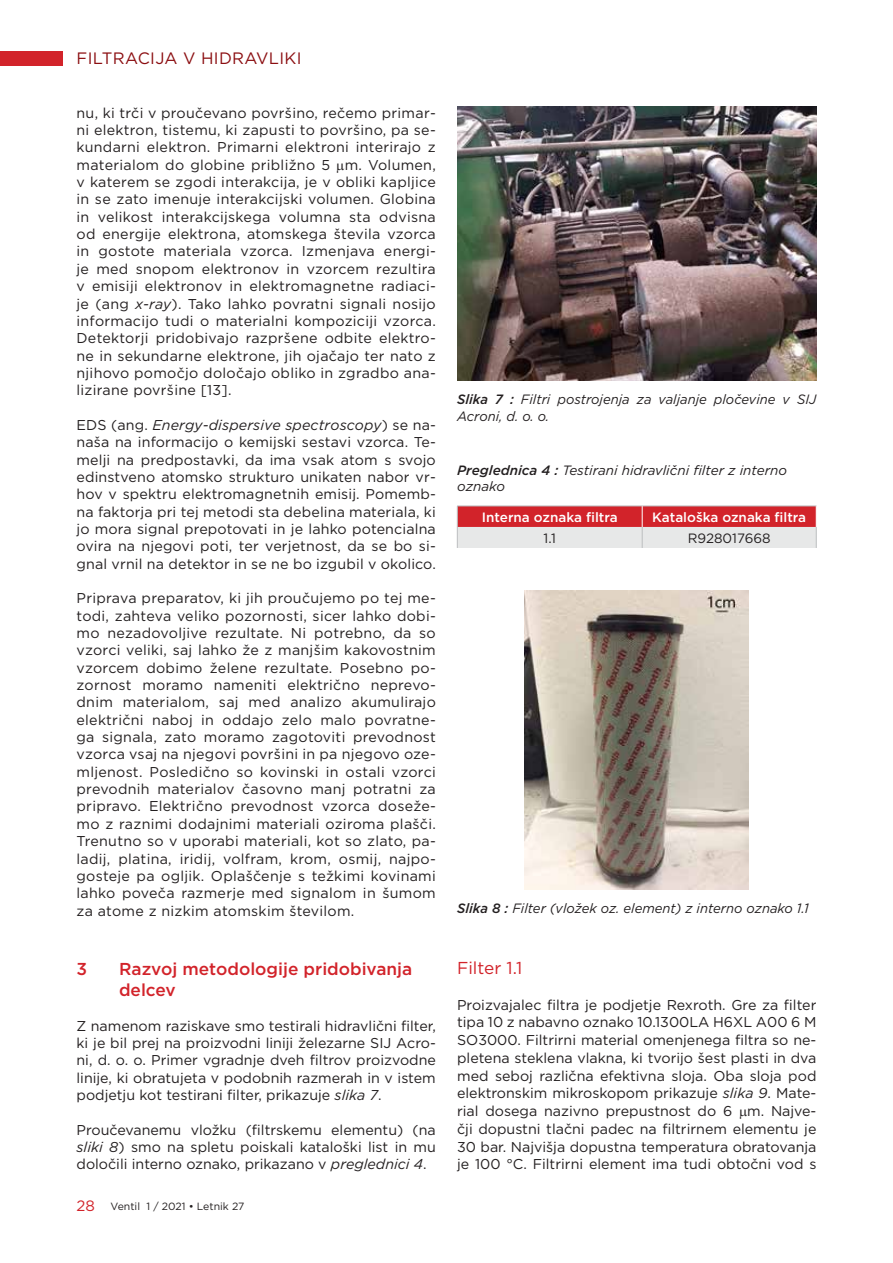
<style>
.page{position:relative;width:893px;height:1263px;background:#fff}
.page>*{position:absolute;margin:0;border:0;box-sizing:border-box;transform-origin:0 0}
.t1{font:500 17.25px/21px "Gotham";color:#d2232a}
.t2{font:17.25px "Gotham";color:#d2232a}
.t3{font:16.5px "Gotham";letter-spacing:.02em;color:#8b0e11}
.t4{font:14.25px/17.4px "Gotham";color:#231f20;text-align:justify}
.t5{font:italic 13.5px/16.2px "Gotham";color:#231f20}
.t6{font:500 13.5px "Gotham";color:#fff}
.t7{font:13.5px "Gotham";color:#231f20}
.t8{font:10.5px "Gotham";color:#231f20}
.s1{font-style:italic}
.s2{font-size:15px;color:#d2232a}
.s3{font-weight:500}
</style>
<div class="page">
<div style="left:0;top:51px;width:62px;height:14px;background:#d2232a"></div>
<img style="left:457px;top:106px;width:359px;height:275px">
<img style="left:525px;top:590px;width:224px;height:299px">
<svg style="left:457px;top:506px;width:360px;height:42px;background:#dc878b"></svg>
<p class="t3" style="left:77px;top:48px;width:227px">FILTRACIJA V HIDRAVLIKI</p>
<p class="t4" style="left:77px;top:104px;width:361px">nu, ki trči v proučevano površino, rečemo primar&shy;ni elektron, tistemu, ki zapusti to površino, pa se&shy;kundarni elektron. Primarni elektroni interirajo z materialom do globine približno 5 m. Volumen, v katerem se zgodi interakcija, je v obliki kapljice in se zato imenuje interakcijski volumen. Globina in velikost interakcijskega volumna sta odvisna od energije elektrona, atomskega števila vzorca in gostote materiala vzorca. Izmenjava energi&shy;je med snopom elektronov in vzorcem rezultira v emisiji elektronov in elektromagnetne radiaci&shy;je (ang <span class="s1">x-ray</span>). Tako lahko povratni signali nosijo informacijo tudi o materialni kompoziciji vzorca.<br>Detektorji pridobivajo razpršene odbite elektro&shy;ne in sekundarne elektrone, jih ojačajo ter nato z njihovo pomočjo določajo obliko in zgradbo ana&shy;lizirane površine [13].</p>
<p class="t4" style="left:77px;top:416px;width:361px">EDS (ang. <span class="s1">Energy-dispersive spectroscopy</span>) se na&shy;naša na informacijo o kemijski sestavi vzorca. Te&shy;melji na predpostavki, da ima vsak atom s svojo edinstveno atomsko strukturo unikaten nabor vr&shy;hov v spektru elektromagnetnih emisij. Pomemb&shy;na faktorja pri tej metodi sta debelina materiala, ki jo mora signal prepotovati in je lahko potencialna ovira na njegovi poti, ter verjetnost, da se bo si&shy;gnal vrnil na detektor in se ne bo izgubil v okolico.</p>
<p class="t4" style="left:77px;top:589px;width:361px">Priprava preparatov, ki jih proučujemo po tej me&shy;todi, zahteva veliko pozornosti, sicer lahko dobi&shy;mo nezadovoljive rezultate. Ni potrebno, da so vzorci veliki, saj lahko že z manjšim kakovostnim vzorcem dobimo želene rezultate. Posebno po&shy;zornost moramo nameniti električno neprevo&shy;dnim materialom, saj med analizo akumulirajo električni naboj in oddajo zelo malo povratne&shy;ga signala, zato moramo zagotoviti prevodnost vzorca vsaj na njegovi površini in pa njegovo oze&shy;mljenost. Posledično so kovinski in ostali vzorci prevodnih materialov časovno manj potratni za pripravo. Električno prevodnost vzorca doseže&shy;mo z raznimi dodajnimi materiali oziroma plašči.<br>Trenutno so v uporabi materiali, kot so zlato, pa&shy;ladij, platina, iridij, volfram, krom, osmij, najpo&shy;gosteje pa ogljik. Oplaščenje s težkimi kovinami lahko poveča razmerje med signalom in šumom za atome z nizkim atomskim številom.</p>
<p class="t1" style="left:77px;top:958px;width:12px">3</p>
<p class="t1" style="left:119px;top:958px;width:295px">Razvoj metodologije pridobivanja delcev</p>
<p class="t4" style="left:77px;top:1017px;width:361px">Z namenom raziskave smo testirali hidravlični filter, ki je bil prej na proizvodni liniji železarne SIJ Acro&shy;ni, d. o. o. Primer vgradnje dveh filtrov proizvodne linije, ki obratujeta v podobnih razmerah in v istem podjetju kot testirani filter, prikazuje <span class="s1">slika 7</span>.</p>
<p class="t4" style="left:77px;top:1121px;width:361px">Proučevanemu vložku (filtrskemu elementu) (na <span class="s1">sliki 8</span>) smo na spletu poiskali kataloški list in mu določili interno oznako, prikazano v <span class="s1">preglednici 4</span>.</p>
<p class="t8" style="left:77px;top:1199px;width:169px"><span class="s2">28</span> Ventil 1 / 2021 • Letnik 27</p>
<p class="t5" style="left:457px;top:391px;width:361px"><span class="s3">Slika 7 :</span> Filtri postrojenja za valjanje pločevine v SIJ<br>Acroni, d. o. o.</p>
<p class="t5" style="left:457px;top:462px;width:331px"><span class="s3">Preglednica 4 :</span> Testirani hidravlični filter z interno oznako</p>
<p class="t6" style="left:482px;top:508px;width:137px">Interna oznaka filtra</p>
<p class="t6" style="left:652px;top:508px;width:155px">Kataloška oznaka filtra</p>
<p class="t7" style="left:544px;top:529px;width:14px">1.1</p>
<p class="t7" style="left:688px;top:529px;width:85px">R928017668</p>
<p class="t5" style="left:457px;top:900px;width:353px"><span class="s3">Slika 8 :</span> Filter (vložek oz. element) z interno oznako 1.1</p>
<p class="t2" style="left:457px;top:957px;width:67px">Filter 1.1</p>
<p class="t4" style="left:457px;top:995px;width:361px">Proizvajalec filtra je podjetje Rexroth. Gre za filter tipa 10 z nabavno oznako 10.1300LA H6XL A00 6 M SO3000. Filtrirni material omenjenega filtra so ne&shy;pletena steklena vlakna, ki tvorijo šest plasti in dva med seboj različna efektivna sloja. Oba sloja pod elektronskim mikroskopom prikazuje <span class="s1">slika 9</span>. Mate&shy;rial dosega nazivno prepustnost do 6 m. Najve&shy;čji dopustni tlačni padec na filtrirnem elementu je 30 bar. Najvišja dopustna temperatura obratovanja je 100 °C. Filtrirni element ima tudi obtočni vod s</p>
</div>
